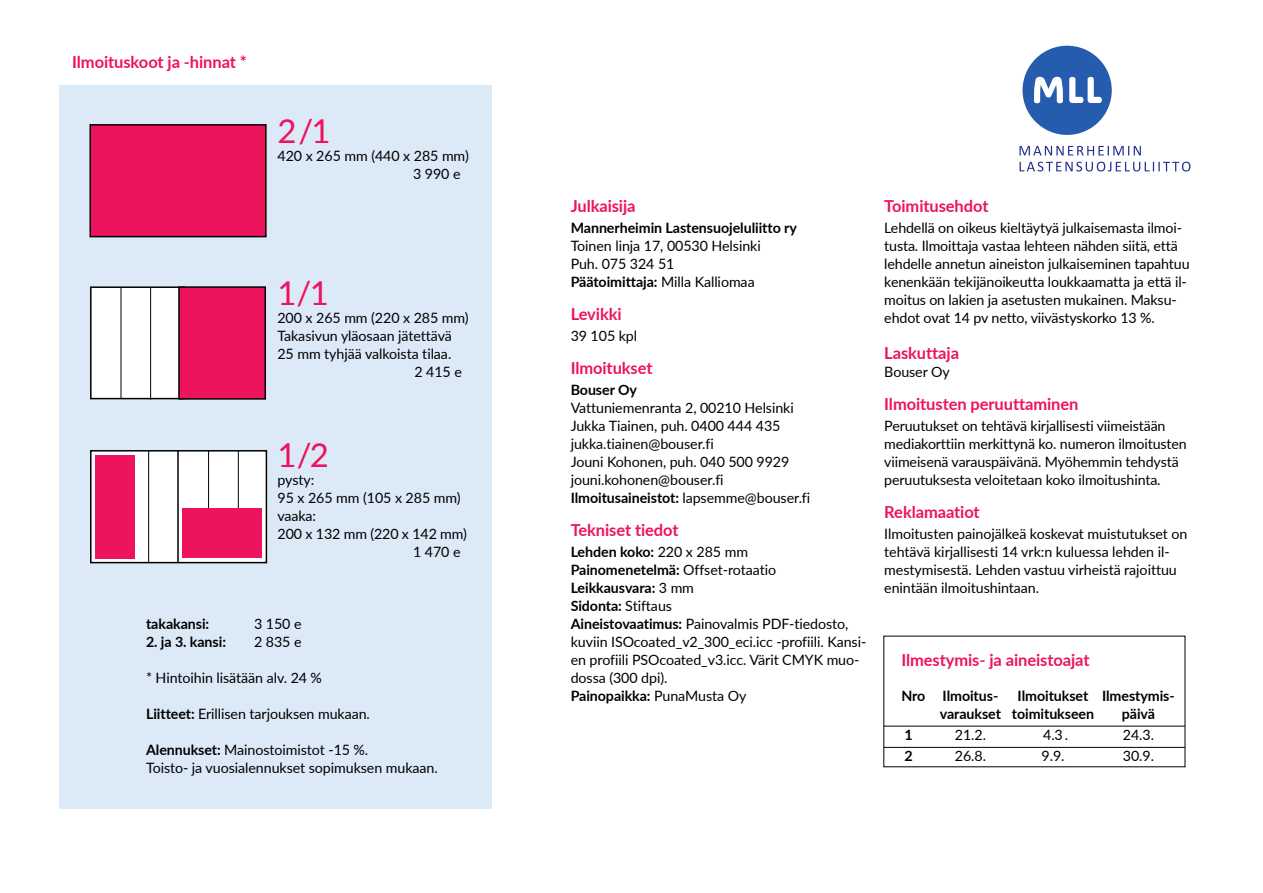
<style>
.page{position:relative;width:1263px;height:893px;background:#fff}
.page>*{position:absolute;margin:0;border:0;box-sizing:border-box;transform-origin:0 0}
.t1{font:33px "Lato";color:#ed135d}
.t2{font:700 16.5px "Lato";letter-spacing:-.005em;color:#ed135d}
.t3{font:14.25px/18px "Lato";letter-spacing:-.005em;color:#000}
.t4{font:700 14.25px/18px "Lato";letter-spacing:-.005em;color:#000}
.s1{font-weight:700}
</style>
<div class="page">
<div style="left:60px;top:85px;width:432px;height:724px;background:#dceaf8"></div>
<div style="left:90px;top:125px;width:176px;height:112px;background:#ed135d"></div>
<div style="left:89px;top:124px;width:178px;height:113px;border:2px solid #000"></div>
<div style="left:91px;top:287px;width:93px;height:112px;background:#fff"></div>
<div style="left:90px;top:286px;width:95px;height:113px;border:2px solid #000"></div>
<div style="left:179px;top:287px;width:86px;height:112px;background:#ed135d"></div>
<div style="left:178px;top:286px;width:88px;height:114px;border:2px solid #000"></div>
<hr style="left:150px;top:287px;width:1px;height:113px;background:#000">
<hr style="left:121px;top:288px;width:1px;height:111px;background:#000">
<div style="left:91px;top:451px;width:175px;height:112px;background:#fff"></div>
<div style="left:90px;top:450px;width:177px;height:113px;border:2px solid #000"></div>
<hr style="left:238px;top:451px;width:1px;height:62px;background:#000">
<hr style="left:148px;top:451px;width:1px;height:112px;background:#000">
<div style="left:96px;top:455px;width:39px;height:103px;background:#ed135d"></div>
<hr style="left:177px;top:451px;width:2px;height:112px;background:#000">
<hr style="left:208px;top:450px;width:1px;height:61px;background:#000">
<div style="left:183px;top:508px;width:79px;height:50px;background:#ed135d"></div>
<hr style="left:884px;top:726px;width:301px;height:1px;background:#000">
<hr style="left:884px;top:747px;width:301px;height:1px;background:#000">
<svg style="left:1019px;top:162px;width:171px;height:10px"></svg>
<svg style="left:1019px;top:146px;width:122px;height:10px"></svg>
<div style="left:1022px;top:46px;width:90px;height:89px;background:#255cae;border-radius:50%"></div>
<svg style="left:1034px;top:77px;width:68px;height:26px"></svg>
<p class="t2" style="left:72px;top:49px;width:176px">Ilmoituskoot ja -hinnat *</p>
<h1 class="t1" style="left:278px;top:107px;width:55px">2/1</h1>
<p class="t3" style="left:413px;top:146px;width:57px;text-indent:-136px">420 x 265 mm (440 x 285 mm)<br>3 990 e</p>
<h1 class="t1" style="left:277px;top:269px;width:53px">1/1</h1>
<p class="t3" style="left:277px;top:308px;width:193px">200 x 265 mm (220 x 285 mm)</p>
<p class="t3" style="left:277px;top:326px;width:176px">Takasivun yläosaan jätettävä</p>
<p class="t3" style="left:277px;top:344px;width:175px">25 mm tyhjää valkoista tilaa.</p>
<p class="t3" style="left:414px;top:362px;width:49px">2 415 e</p>
<h1 class="t1" style="left:278px;top:431px;width:53px">1/2</h1>
<p class="t3" style="left:278px;top:470px;width:38px">pysty:</p>
<p class="t3" style="left:278px;top:488px;width:185px">95 x 265 mm (105 x 285 mm)</p>
<p class="t3" style="left:278px;top:506px;width:40px">vaaka:</p>
<p class="t3" style="left:278px;top:524px;width:191px">200 x 132 mm (220 x 142 mm)</p>
<p class="t3" style="left:413px;top:542px;width:49px">1 470 e</p>
<p class="t4" style="left:146px;top:614px;width:65px">takakansi:</p>
<p class="t3" style="left:254px;top:614px;width:49px">3 150 e</p>
<p class="t4" style="left:146px;top:632px;width:81px">2. ja 3. kansi:</p>
<p class="t3" style="left:254px;top:632px;width:49px">2 835 e</p>
<p class="t3" style="left:146px;top:668px;width:177px">* Hintoihin lisätään alv. 24 %</p>
<p class="t3" style="left:146px;top:704px;width:225px"><span class="s1">Liitteet:</span> Erillisen tarjouksen mukaan.</p>
<p class="t3" style="left:146px;top:740px;width:293px"><span class="s1">Alennukset:</span> Mainostoimistot -15 %.<br>Toisto- ja vuosialennukset sopimuksen mukaan.</p>
<p class="t2" style="left:571px;top:193px;width:66px">Julkaisija</p>
<p class="t4" style="left:571px;top:218px;width:228px">Mannerheimin Lastensuojeluliitto ry</p>
<p class="t3" style="left:571px;top:236px;width:192px">Toinen linja 17, 00530 Helsinki<br>Puh. 075 324 51<br><span class="s1">Päätoimittaja:</span> Milla Kalliomaa</p>
<p class="t2" style="left:571px;top:301px;width:52px">Levikki</p>
<p class="t3" style="left:571px;top:326px;width:68px">39 105 kpl</p>
<p class="t2" style="left:571px;top:355px;width:83px">Ilmoitukset</p>
<p class="t4" style="left:571px;top:380px;width:68px">Bouser Oy</p>
<p class="t3" style="left:571px;top:398px;width:241px">Vattuniemenranta 2, 00210 Helsinki<br>Jukka Tiainen, puh. 0400 444 435 jukka.tiainen@bouser.fi<br>Jouni Kohonen, puh. 040 500 9929 jouni.kohonen@bouser.fi<br><span class="s1">Ilmoitusaineistot:</span> lapsemme@bouser.fi</p>
<p class="t2" style="left:571px;top:517px;width:109px">Tekniset tiedot</p>
<p class="t3" style="left:571px;top:542px;width:297px"><span class="s1">Lehden koko:</span> 220 x 285 mm<br><span class="s1">Painomenetelmä:</span> Offset-rotaatio<br><span class="s1">Leikkausvara:</span> 3 mm<br><span class="s1">Sidonta:</span> Stiftaus<br><span class="s1">Aineistovaatimus:</span> Painovalmis PDF-tiedosto, kuviin ISOcoated_v2_300_eci.icc -profiili. Kansi&shy;en profiili PSOcoated_v3.icc. Värit CMYK muo&shy;dossa (300 dpi).<br><span class="s1">Painopaikka:</span> PunaMusta Oy</p>
<p class="t2" style="left:884px;top:193px;width:106px">Toimitusehdot</p>
<p class="t3" style="left:884px;top:218px;width:307px">Lehdellä on oikeus kieltäytyä julkaisemasta ilmoi&shy;tusta. Ilmoittaja vastaa lehteen nähden siitä, että lehdelle annetun aineiston julkaiseminen tapahtuu kenenkään tekijänoikeutta loukkaamatta ja että il&shy;moitus on lakien ja asetusten mukainen. Maksu&shy;ehdot ovat 14 pv netto, viivästyskorko 13 %.</p>
<p class="t2" style="left:884px;top:340px;width:76px">Laskuttaja</p>
<p class="t3" style="left:884px;top:362px;width:67px">Bouser Oy</p>
<p class="t2" style="left:884px;top:391px;width:196px">Ilmoitusten peruuttaminen</p>
<p class="t3" style="left:884px;top:416px;width:304px">Peruutukset on tehtävä kirjallisesti viimeistään mediakorttiin merkittynä ko. numeron ilmoitusten viimeisenä varauspäivänä. Myöhemmin tehdystä peruutuksesta veloitetaan koko ilmoitushinta.</p>
<p class="t2" style="left:884px;top:499px;width:97px">Reklamaatiot</p>
<p class="t3" style="left:884px;top:524px;width:305px">Ilmoitusten painojälkeä koskevat muistutukset on tehtävä kirjallisesti 14 vrk:n kuluessa lehden il&shy;mestymisestä. Lehden vastuu virheistä rajoittuu enintään ilmoitushintaan.</p>
<p class="t2" style="left:901px;top:648px;width:189px">Ilmestymis- ja aineistoajat</p>
<p class="t4" style="left:901px;top:686px;width:98px">Nro Ilmoitus-</p>
<p class="t4" style="left:940px;top:686px;width:236px;text-indent:78px">Ilmoitukset Ilmestymis&shy;varaukset toimitukseen</p>
<p class="t4" style="left:1122px;top:704px;width:35px">päivä</p>
<p class="t4" style="left:904px;top:725px;width:10px">1</p>
<p class="t3" style="left:955px;top:725px;width:33px">21.2.</p>
<p class="t3" style="left:1043px;top:725px;width:26px">4.3.</p>
<p class="t3" style="left:1123px;top:725px;width:33px">24.3.</p>
<p class="t4" style="left:904px;top:746px;width:10px">2</p>
<p class="t3" style="left:955px;top:746px;width:33px">26.8.</p>
<p class="t3" style="left:1041px;top:746px;width:25px">9.9.</p>
<p class="t3" style="left:1123px;top:746px;width:33px">30.9.</p>
</div>
